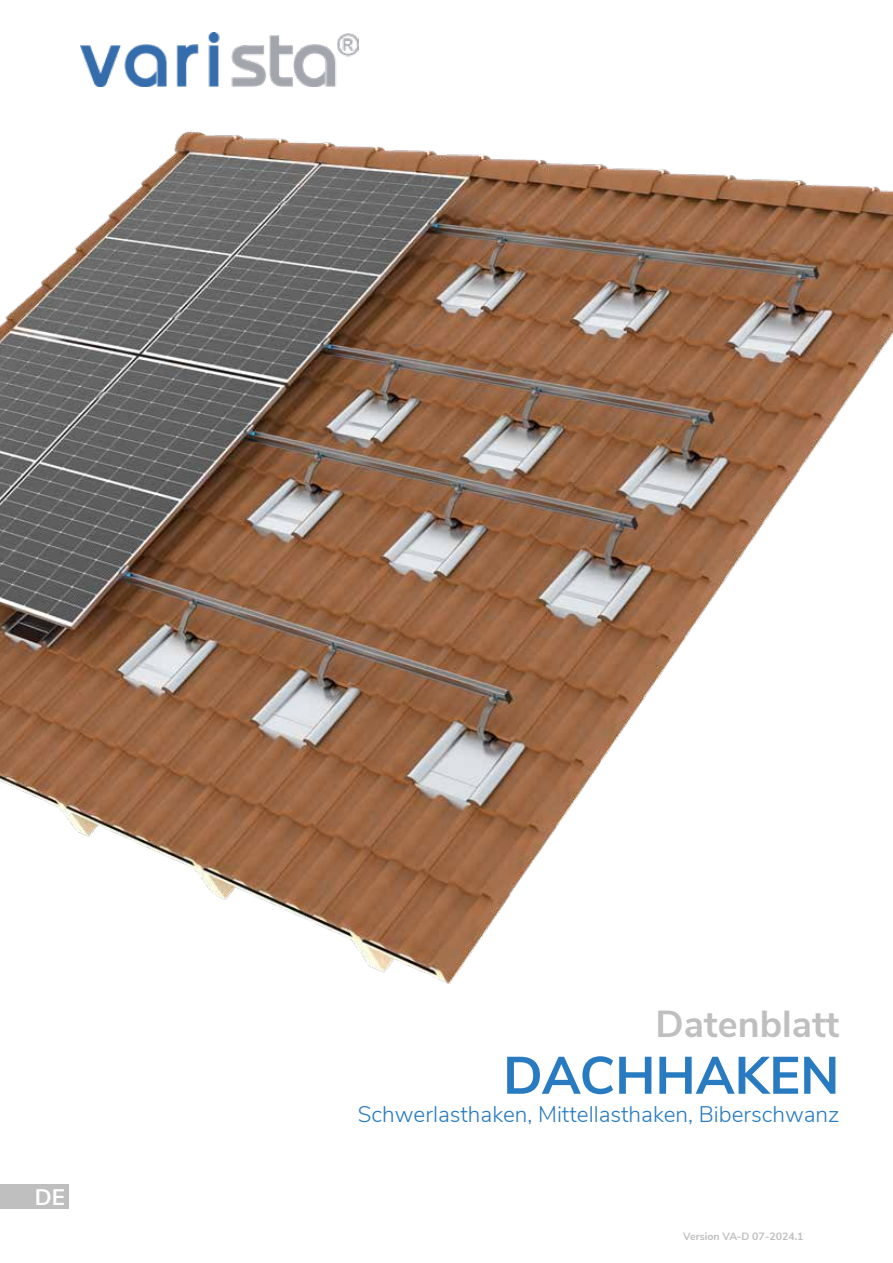
<style>
.page{position:relative;width:893px;height:1263px;background:#fff}
.page>*{position:absolute;margin:0;border:0;box-sizing:border-box;transform-origin:0 0}
.t1{font:700 52.5px "Nunito Sans";color:#287bc0}
.t2{font:700 37.5px "Nunito Sans";color:#bfbfc0}
.t3{font:300 22.5px "Nunito Sans";color:#287bc0}
.t4{font:700 22.5px "Nunito Sans";color:#fff}
.t5{font:700 10.5px "Nunito Sans";color:#bfbfc0}
</style>
<div class="page">
<div style="left:0;top:1185px;width:68px;height:24px;background:#bfbfc0"></div>
<img style="left:0;top:32px;width:893px;height:952px">
<p class="t4" style="left:35px;top:1181px;width:32px">DE</p>
<h2 class="t2" style="left:655px;top:996px;width:185px">Datenblatt</h2>
<h1 class="t1" style="left:503px;top:1037px;width:338px">DACHHAKEN</h1>
<p class="t3" style="left:358px;top:1098px;width:483px">Schwerlasthaken, Mittellasthaken, Biberschwanz</p>
<p class="t5" style="left:683px;top:1229px;width:122px">Version VA-D 07-2024.1</p>
</div>
